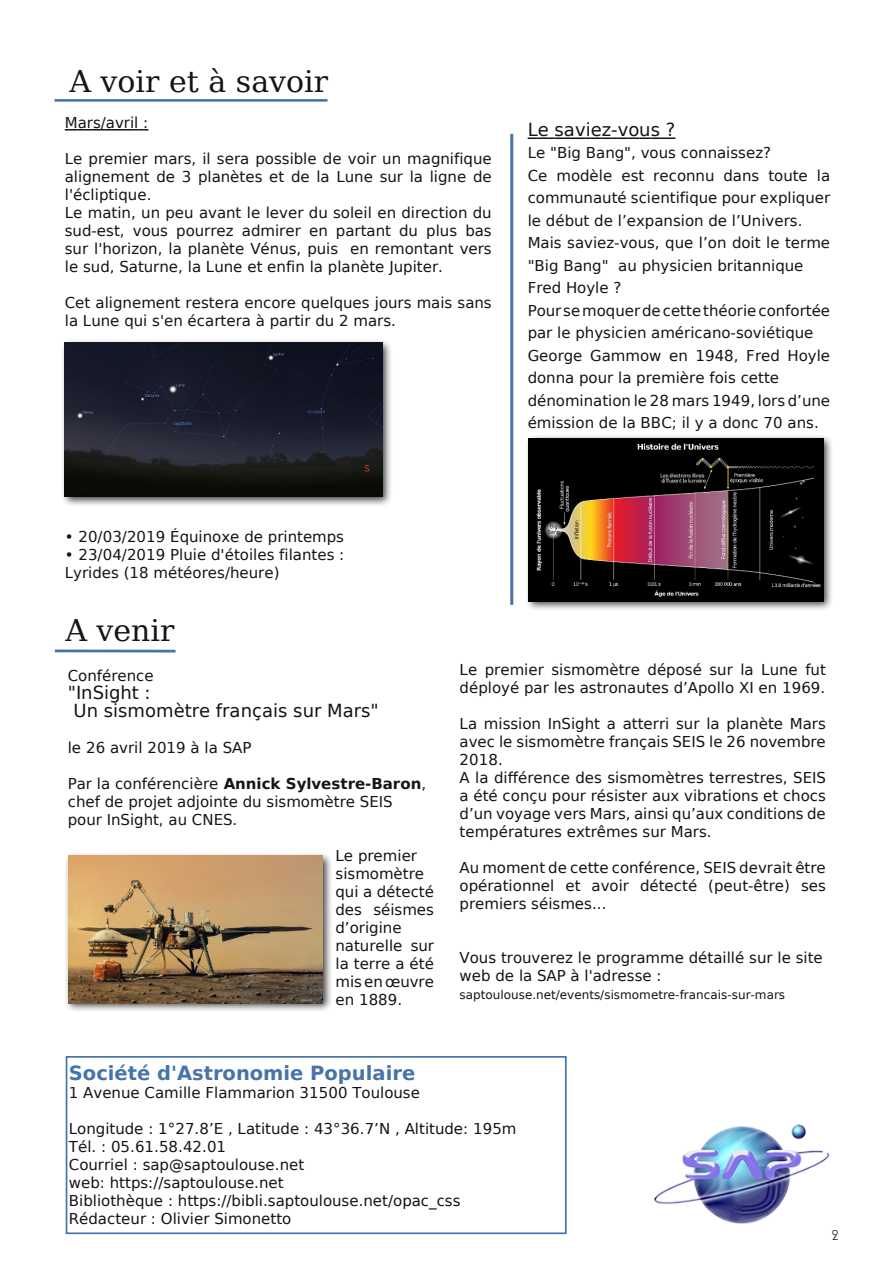
<style>
.page{position:relative;width:893px;height:1263px;background:#fff}
.page>*{position:absolute;margin:0;border:0;box-sizing:border-box;transform-origin:0 0}
.t1{font:30px "Bitstream Vera Serif";color:#161413}
.t2{font:700 19.5px "Bitstream Vera Sans";color:#4674a9}
.t3{font:18px/18px "Bitstream Vera Sans";color:#161413}
.t4{font:15px/18px "Bitstream Vera Sans";color:#161413}
.t5{font:15px "ARBONNIE";color:#161413}
.t6{font:12px "Bitstream Vera Sans";color:#161413}
.s1{font-weight:700}
</style>
<div class="page">
<hr style="left:55px;top:649px;width:121px;height:3px;background:#4674a9">
<hr style="left:55px;top:99px;width:273px;height:3px;background:#4674a9">
<svg style="left:528px;top:137px;width:147px;height:2px"></svg>
<hr style="left:510px;top:134px;width:3px;height:471px;background:#4674a9">
<svg style="left:65px;top:129px;width:83px;height:2px"></svg>
<div style="left:66px;top:1056px;width:501px;height:178px;border:2px solid #4674a9"></div>
<img style="left:653px;top:1124px;width:177px;height:100px">
<img style="left:66px;top:854px;width:265px;height:157px">
<img style="left:68px;top:856px;width:255px;height:147px">
<img style="left:63px;top:341px;width:328px;height:164px">
<img style="left:64px;top:342px;width:319px;height:155px">
<img style="left:527px;top:436px;width:305px;height:174px">
<img style="left:528px;top:438px;width:296px;height:163px">
<h1 class="t1" style="left:69px;top:64px;width:260px">A voir et à savoir</h1>
<p class="t4" style="left:65px;top:113px;width:85px">Mars/avril :</p>
<p class="t4" style="left:65px;top:149px;width:428px">Le premier mars, il sera possible de voir un magnifique alignement de 3 planètes et de la Lune sur la ligne de l'écliptique.<br>Le matin, un peu avant le lever du soleil en direction du sud-est, vous pourrez admirer en partant du plus bas sur l'horizon, la planète Vénus, puis en remontant vers le sud, Saturne, la Lune et enfin la planète Jupiter.</p>
<p class="t4" style="left:65px;top:293px;width:428px">Cet alignement restera encore quelques jours mais sans la Lune qui s'en écartera à partir du 2 mars.</p>
<p class="t3" style="left:528px;top:121px;width:149px">Le saviez-vous ?</p>
<p class="t4" style="left:528px;top:142px;width:304px;line-height:22.5px">Le "Big Bang", vous connaissez?<br>Ce modèle est reconnu dans toute la communauté scientifique pour expliquer le début de l’expansion de l’Univers.<br>Mais saviez-vous, que l’on doit le terme "Big Bang" au physicien britannique Fred Hoyle ?<br>Poursemoquerdecettethéorieconfortée par le physicien américano-soviétique George Gammow en 1948, Fred Hoyle donna pour la première fois cette dénomination le 28 mars 1949, lors d’une émission de la BBC; il y a donc 70 ans.</p>
<p class="t4" style="left:65px;top:527px;width:281px">• 20/03/2019 Équinoxe de printemps</p>
<p class="t4" style="left:65px;top:545px;width:281px">• 23/04/2019 Pluie d'étoiles filantes :<br>Lyrides (18 météores/heure)</p>
<h1 class="t1" style="left:65px;top:613px;width:111px">A venir</h1>
<p class="t4" style="left:68px;top:667px;width:88px">Conférence</p>
<p class="t3" style="left:73px;top:684px;width:307px;text-indent:-6px">"InSight :<br>Un sismomètre français sur Mars"</p>
<p class="t4" style="left:68px;top:739px;width:185px">le 26 avril 2019 à la SAP</p>
<p class="t4" style="left:68px;top:775px;width:360px">Par la conférencière <span class="s1">Annick Sylvestre-Baron</span>, chef de projet adjointe du sismomètre SEIS pour InSight, au CNES.</p>
<p class="t4" style="left:336px;top:847px;width:100px">Le premier sismomètre qui a détecté des séismes d’origine naturelle sur la terre a été misenœuvre en 1889.</p>
<p class="t4" style="left:460px;top:661px;width:368px">Le premier sismomètre déposé sur la Lune fut déployé par les astronautes d’Apollo XI en 1969.</p>
<p class="t4" style="left:460px;top:715px;width:368px">La mission InSight a atterri sur la planète Mars avec le sismomètre français SEIS le 26 novembre 2018.<br>A la différence des sismomètres terrestres, SEIS a été conçu pour résister aux vibrations et chocs d’un voyage vers Mars, ainsi qu’aux conditions de températures extrêmes sur Mars.</p>
<p class="t4" style="left:460px;top:859px;width:368px;text-align:justify">Au moment de cette conférence, SEIS devrait être opérationnel et avoir détecté (peut-être) ses premiers séismes...</p>
<p class="t4" style="left:460px;top:949px;width:365px">Vous trouverez le programme détaillé sur le site web de la SAP à l'adresse :</p>
<p class="t6" style="left:460px;top:988px;width:327px">saptoulouse.net/events/sismometre-francais-sur-mars</p>
<h2 class="t2" style="left:69px;top:1062px;width:348px">Société d'Astronomie Populaire</h2>
<p class="t4" style="left:69px;top:1084px;width:353px">1 Avenue Camille Flammarion 31500 Toulouse</p>
<p class="t4" style="left:69px;top:1120px;width:449px">Longitude : 1°27.8’E , Latitude : 43°36.7’N , Altitude: 195m Tél. : 05.61.58.42.01<br>Courriel : sap@saptoulouse.net<br>web: https://saptoulouse.net<br>Bibliothèque : https://bibli.saptoulouse.net/opac_css Rédacteur : Olivier Simonetto</p>
<p class="t5" style="left:832px;top:1226px;width:8px">2</p>
</div>
